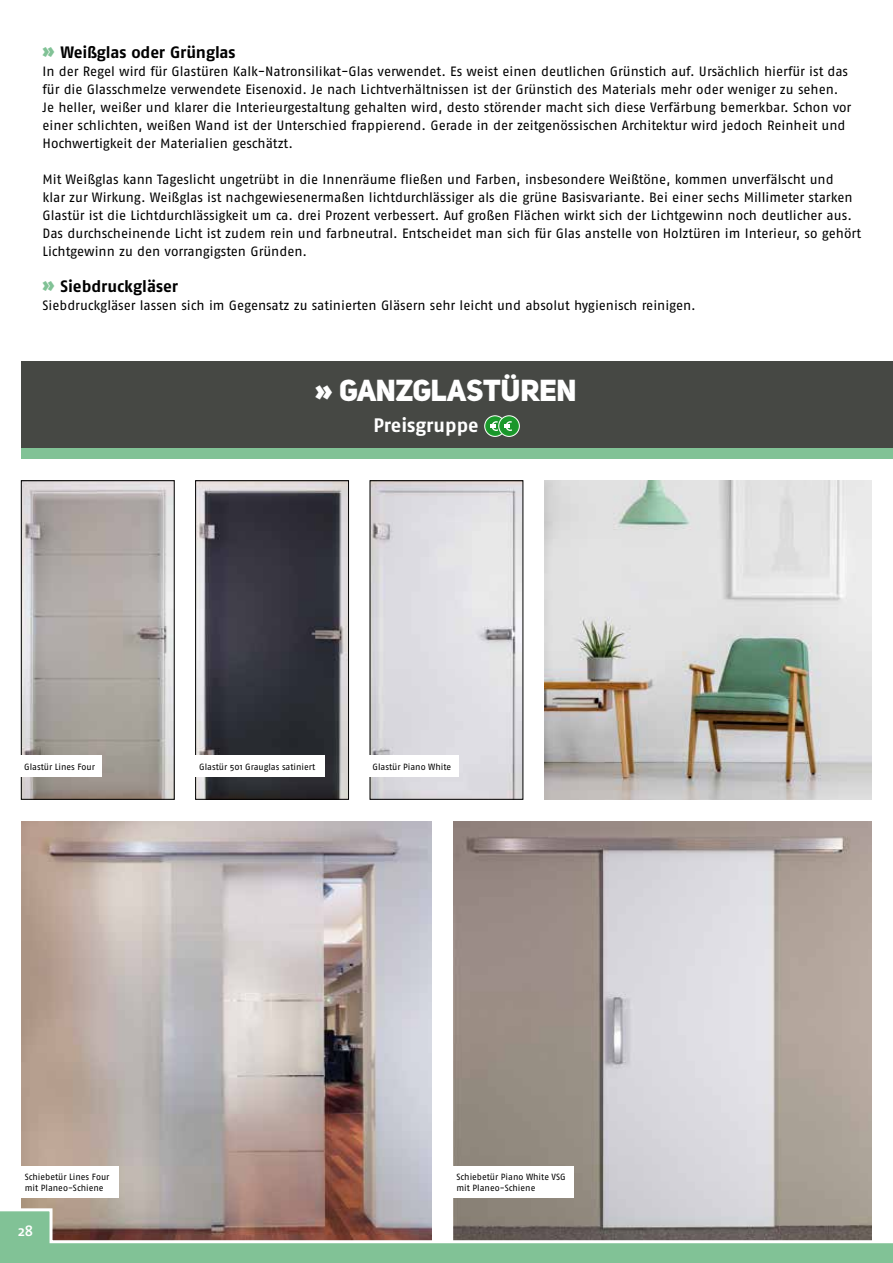
<style>
.page{position:relative;width:893px;height:1263px;background:#fff}
.page>*{position:absolute;margin:0;border:0;box-sizing:border-box;transform-origin:0 0}
.t1{font:30px "Uni Sans Heavy";color:#fff}
.t2{font:700 19.5px "Fago No";color:#fff}
.t3{font:700 16.5px "Fago No";letter-spacing:-.01em;color:#000}
.t4{font:600 15px "The Mix";color:#fff}
.t5{font:13.5px/18px "Fago Pro";letter-spacing:-.005em;color:#000}
.t6{font:9px/10.8px "Fago Pro";color:#000}
.s1{font-family:"Uni Sans Heavy";font-weight:400;font-size:21px;color:#81c296}
</style>
<div class="page">
<img style="left:22px;top:821px;width:410px;height:386px">
<img style="left:453px;top:821px;width:419px;height:386px">
<div style="left:21px;top:361px;width:872px;height:89px;background:#464844"></div>
<div style="left:21px;top:449px;width:872px;height:10px;background:#81c296"></div>
<svg style="left:485px;top:416px;width:20px;height:20px"></svg>
<div style="left:484px;top:415px;width:22px;height:22px;border:1px solid #fff;border-radius:50%"></div>
<div style="left:486px;top:417px;width:18px;height:18px;background:#1a962b;border-radius:50%"></div>
<svg style="left:499px;top:416px;width:20px;height:20px"></svg>
<div style="left:498px;top:415px;width:22px;height:22px;border:1px solid #fff;border-radius:50%"></div>
<div style="left:500px;top:417px;width:18px;height:18px;background:#1a962b;border-radius:50%"></div>
<svg style="left:488px;top:419px;width:28px;height:12px"></svg>
<img style="left:197px;top:482px;width:150px;height:315px">
<div style="left:195px;top:480px;width:154px;height:319px;border:1px solid #000"></div>
<img style="left:23px;top:482px;width:149px;height:315px">
<div style="left:21px;top:480px;width:153px;height:319px;border:1px solid #000"></div>
<img style="left:372px;top:482px;width:149px;height:315px">
<div style="left:19px;top:1166px;width:100px;height:31px;background:#fff"></div>
<div style="left:451px;top:1166px;width:123px;height:31px;background:#fff"></div>
<div style="left:19px;top:756px;width:83px;height:21px;background:#fff"></div>
<div style="left:194px;top:756px;width:131px;height:21px;background:#fff"></div>
<div style="left:368px;top:756px;width:90px;height:21px;background:#fff"></div>
<img style="left:544px;top:480px;width:328px;height:319px">
<svg style="left:0;top:1207px;width:893px;height:56px;background:#93a28e"></svg>
<p class="t3" style="left:43px;top:43px;width:195px"><span class="s1">»</span> Weißglas oder Grünglas</p>
<p class="t5" style="left:43px;top:63px;width:810px">In der Regel wird für Glastüren Kalk-Natronsilikat-Glas verwendet. Es weist einen deutlichen Grünstich auf. Ursächlich hierfür ist das für die Glasschmelze verwendete Eisenoxid. Je nach Lichtverhältnissen ist der Grünstich des Materials mehr oder weniger zu sehen.<br>Je heller, weißer und klarer die Interieurgestaltung gehalten wird, desto störender macht sich diese Verfärbung bemerkbar. Schon vor einer schlichten, weißen Wand ist der Unterschied frappierend. Gerade in der zeitgenössischen Architektur wird jedoch Reinheit und Hochwertigkeit der Materialien geschätzt.</p>
<p class="t5" style="left:43px;top:171px;width:820px">Mit Weißglas kann Tageslicht ungetrübt in die Innenräume fließen und Farben, insbesondere Weißtöne, kommen unverfälscht und<br>klar zur Wirkung. Weißglas ist nachgewiesenermaßen lichtdurchlässiger als die grüne Basisvariante. Bei einer sechs Millimeter starken Glastür ist die Lichtdurchlässigkeit um ca. drei Prozent verbessert. Auf großen Flächen wirkt sich der Lichtgewinn noch deutlicher aus.<br>Das durchscheinende Licht ist zudem rein und farbneutral. Entscheidet man sich für Glas anstelle von Holztüren im Interieur, so gehört Lichtgewinn zu den vorrangigsten Gründen.</p>
<p class="t3" style="left:43px;top:277px;width:137px"><span class="s1">»</span> Siebdruckgläser</p>
<p class="t5" style="left:43px;top:297px;width:655px">Siebdruckgläser lassen sich im Gegensatz zu satinierten Gläsern sehr leicht und absolut hygienisch reinigen.</p>
<h1 class="t1" style="left:315px;top:372px;width:264px">» GANZGLASTÜREN</h1>
<h2 class="t2" style="left:373px;top:414px;width:107px">Preisgruppe</h2>
<p class="t6" style="left:24px;top:761px;width:72px">Glastür Lines Four</p>
<p class="t6" style="left:199px;top:761px;width:118px">Glastür 501 Grauglas satiniert</p>
<p class="t6" style="left:373px;top:761px;width:80px">Glastür Piano White</p>
<p class="t6" style="left:25px;top:1171px;width:86px">Schiebetür Lines Four mit Planeo-Schiene</p>
<p class="t6" style="left:456px;top:1171px;width:111px">Schiebetür Piano White VSG mit Planeo-Schiene</p>
<p class="t4" style="left:18px;top:1218px;width:17px">28</p>
</div>
